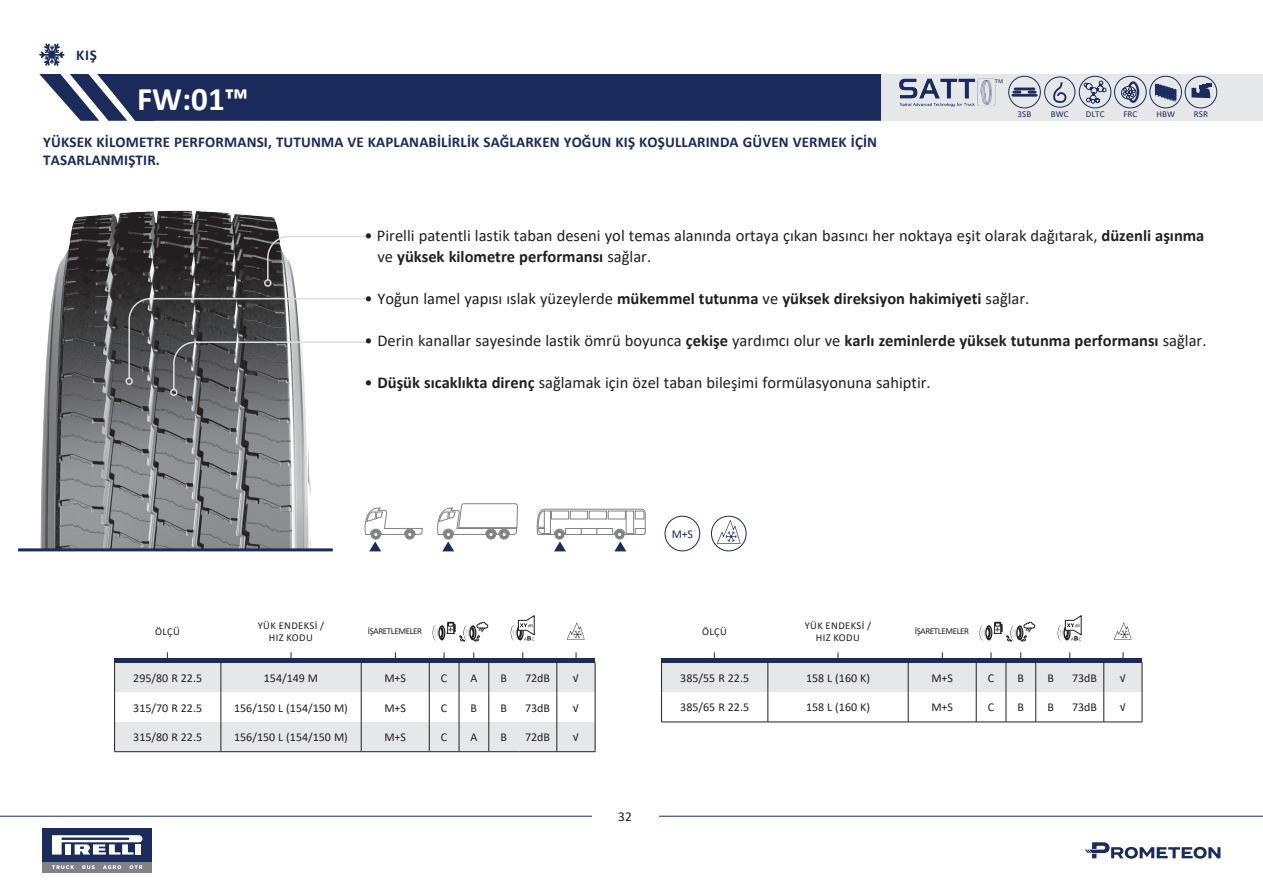
<style>
.page{position:relative;width:1263px;height:893px;background:#fff}
.page>*{position:absolute;margin:0;border:0;box-sizing:border-box;transform-origin:0 0}
.t1{font:700 33px "Calibri";color:#fff}
.Normale{font:16.5px/21px "Calibri";color:#231f20}
.Normale-2{font:700 15px/18px "Calibri";letter-spacing:.01em;color:#1a2b5c}
.t2{font:13.5px "Calibri";color:#231f20}
.Normale-3{font:12px "Calibri";color:#231f20}
.Normale-4{font:12px "Calibri";color:#1a2b5c}
.t3{font:10.5px "Calibri";letter-spacing:.04em;color:#231f20}
.t4{font:9px "Calibri";letter-spacing:-.04em;color:#231f20}
.Normale-5{font:9px "Calibri";letter-spacing:.01em;color:#1a2b5c}
.t5{font:6px "Calibri";color:#1a2b5c}
.s1{font-weight:700}
</style>
<div class="page">
<div style="left:43px;top:828px;width:109px;height:45px;background:#808285"></div>
<div style="left:43px;top:828px;width:109px;height:34px;background:#1a2b5c"></div>
<svg style="left:52px;top:835px;width:90px;height:19px"></svg>
<div style="left:65px;top:844px;width:6px;height:10px;background:#fff"></div>
<div style="left:135px;top:844px;width:6px;height:10px;background:#fff"></div>
<svg style="left:52px;top:865px;width:22px;height:4px"></svg>
<svg style="left:82px;top:865px;width:13px;height:4px"></svg>
<svg style="left:103px;top:865px;width:18px;height:4px"></svg>
<svg style="left:130px;top:865px;width:12px;height:4px"></svg>
<svg style="left:1085px;top:842px;width:135px;height:17px"></svg>
<hr style="left:0;top:816px;width:1263px;height:1px;background:#1a2b5c">
<div style="left:592px;top:809px;width:66px;height:14px;background:#fff"></div>
<div style="left:39px;top:74px;width:842px;height:47px;background:#1a2b5c"></div>
<img style="left:40px;top:210px;width:271px;height:338px">
<div style="left:881px;top:74px;width:382px;height:47px;background:#e6e7e9"></div>
<hr style="left:1142px;top:662px;width:1px;height:30px;background:#231f20">
<hr style="left:661px;top:692px;width:1px;height:30px;background:#231f20">
<hr style="left:768px;top:692px;width:1px;height:30px;background:#231f20">
<hr style="left:908px;top:692px;width:1px;height:30px;background:#231f20">
<hr style="left:976px;top:692px;width:1px;height:30px;background:#231f20">
<hr style="left:1006px;top:692px;width:1px;height:30px;background:#231f20">
<hr style="left:1035px;top:692px;width:1px;height:30px;background:#231f20">
<hr style="left:1103px;top:692px;width:1px;height:30px;background:#231f20">
<hr style="left:1142px;top:692px;width:1px;height:30px;background:#231f20">
<hr style="left:661px;top:722px;width:107px;height:1px;background:#231f20">
<hr style="left:768px;top:722px;width:140px;height:1px;background:#231f20">
<hr style="left:908px;top:722px;width:68px;height:1px;background:#231f20">
<hr style="left:976px;top:722px;width:30px;height:1px;background:#231f20">
<hr style="left:1006px;top:722px;width:30px;height:1px;background:#231f20">
<svg style="left:1036px;top:722px;width:29px;height:1px"></svg>
<hr style="left:1065px;top:722px;width:39px;height:1px;background:#231f20">
<hr style="left:1104px;top:722px;width:38px;height:1px;background:#231f20">
<svg style="left:39px;top:43px;width:25px;height:23px"></svg>
<div style="left:1008px;top:76px;width:33px;height:32px;border:1px solid #1a2b5c;border-radius:50%"></div>
<svg style="left:1028px;top:91px;width:8px;height:2px"></svg>
<hr style="left:1014px;top:88px;width:21px;height:2px;background:#1a2b5c;border-radius:2px">
<svg style="left:1012px;top:91px;width:9px;height:2px"></svg>
<hr style="left:1011px;top:94px;width:26px;height:3px;background:#1a2b5c;border-radius:2px">
<div style="left:1149px;top:76px;width:33px;height:32px;border:1px solid #1a2b5c;border-radius:50%"></div>
<svg style="left:1155px;top:84px;width:21px;height:17px"></svg>
<div style="left:1044px;top:76px;width:31px;height:32px;border:1px solid #1a2b5c;border-radius:50%"></div>
<svg style="left:1053px;top:82px;width:13px;height:21px"></svg>
<img style="left:899px;top:78px;width:97px;height:29px">
<div style="left:1079px;top:76px;width:32px;height:32px;border:1px solid #1a2b5c;border-radius:50%"></div>
<svg style="left:1083px;top:80px;width:24px;height:24px"></svg>
<div style="left:1185px;top:76px;width:32px;height:32px;border:1px solid #1a2b5c;border-radius:50%"></div>
<svg style="left:1191px;top:84px;width:20px;height:14px"></svg>
<div style="left:1114px;top:76px;width:33px;height:32px;border:1px solid #1a2b5c;border-radius:50%"></div>
<div style="left:1121px;top:86px;width:15px;height:13px;border:1px solid #1a2b5c;border-radius:50%"></div>
<svg style="left:1123px;top:81px;width:16px;height:22px"></svg>
<svg style="left:364px;top:507px;width:59px;height:44px"></svg>
<svg style="left:437px;top:503px;width:81px;height:48px"></svg>
<svg style="left:536px;top:508px;width:110px;height:43px"></svg>
<svg style="left:266px;top:235px;width:101px;height:46px"></svg>
<div style="left:264px;top:279px;width:8px;height:8px;border:2px solid #dcdddf;border-radius:50%"></div>
<div style="left:125px;top:377px;width:8px;height:8px;border:2px solid #dcdddf;border-radius:50%"></div>
<svg style="left:128px;top:297px;width:240px;height:94px"></svg>
<div style="left:170px;top:389px;width:8px;height:7px;border:2px solid #dcdddf;border-radius:50%"></div>
<hr style="left:18px;top:548px;width:315px;height:3px;background:#1a2b5c">
<div style="left:664px;top:516px;width:36px;height:35px;border:1px solid #1a2b5c;border-radius:50%"></div>
<svg style="left:717px;top:520px;width:23px;height:24px"></svg>
<div style="left:711px;top:516px;width:36px;height:35px;border:1px solid #1a2b5c;border-radius:50%"></div>
<svg style="left:433px;top:622px;width:55px;height:19px"></svg>
<svg style="left:511px;top:615px;width:24px;height:26px"></svg>
<svg style="left:567px;top:623px;width:17px;height:17px"></svg>
<svg style="left:114px;top:652px;width:482px;height:100px"></svg>
<svg style="left:661px;top:652px;width:481px;height:40px"></svg>
<svg style="left:979px;top:622px;width:56px;height:19px"></svg>
<svg style="left:1058px;top:615px;width:24px;height:26px"></svg>
<svg style="left:1114px;top:623px;width:17px;height:17px"></svg>
<p class="Normale-2" style="left:76px;top:45px;width:22px">KIŞ</p>
<p class="t1" style="left:137px;top:75px;width:113px">FW:01™</p>
<p class="Normale-2" style="left:43px;top:132px;width:835px">YÜKSEK KİLOMETRE PERFORMANSI, TUTUNMA VE KAPLANABİLİRLİK SAĞLARKEN YOĞUN KIŞ KOŞULLARINDA GÜVEN VERMEK İÇİN<br>TASARLANMIŞTIR.</p>
<p class="t5" style="left:995px;top:77px;width:10px">TM</p>
<p class="Normale-5" style="left:1018px;top:108px;width:15px">3SB</p>
<p class="Normale-5" style="left:1051px;top:108px;width:19px">BWC</p>
<p class="Normale-5" style="left:1156px;top:108px;width:20px">HBW</p>
<p class="Normale-5" style="left:1086px;top:108px;width:20px">DLTC</p>
<p class="Normale-5" style="left:1123px;top:108px;width:15px">FRC</p>
<p class="Normale-5" style="left:1194px;top:108px;width:16px">RSR</p>
<p class="Normale" style="left:377px;top:225px;width:828px;text-indent:-13px">• Pirelli patentli lastik taban deseni yol temas alanında ortaya çıkan basıncı her noktaya eşit olarak dağıtarak, <span class="s1">düzenli aşınma </span>ve <span class="s1">yüksek kilometre performansı</span> sağlar.</p>
<p class="Normale" style="left:365px;top:288px;width:666px">• Yoğun lamel yapısı ıslak yüzeylerde <span class="s1">mükemmel tutunma</span> ve <span class="s1">yüksek direksiyon hakimiyeti</span> sağlar.</p>
<p class="Normale" style="left:365px;top:330px;width:843px">• Derin kanallar sayesinde lastik ömrü boyunca <span class="s1">çekişe</span> yardımcı olur ve <span class="s1">karlı zeminlerde yüksek tutunma performansı</span> sağlar.</p>
<p class="Normale" style="left:365px;top:372px;width:568px">• <span class="s1">Düşük sıcaklıkta direnç</span> sağlamak için özel taban bileşimi formülasyonuna sahiptir.</p>
<p class="t3" style="left:155px;top:624px;width:26px">ÖLÇÜ</p>
<p class="t3" style="left:258px;top:618px;width:68px">YÜK ENDEKSİ /</p>
<p class="t3" style="left:269px;top:630px;width:46px">HIZ KODU</p>
<p class="Normale-4" style="left:672px;top:526px;width:23px">M+S</p>
<p class="t4" style="left:368px;top:625px;width:56px">İŞARETLEMELER</p>
<p class="t3" style="left:702px;top:624px;width:26px">ÖLÇÜ</p>
<p class="t3" style="left:805px;top:618px;width:68px">YÜK ENDEKSİ /</p>
<p class="t3" style="left:816px;top:630px;width:46px">HIZ KODU</p>
<p class="t4" style="left:915px;top:625px;width:56px">İŞARETLEMELER</p>
<p class="Normale-3" style="left:133px;top:669px;width:70px">295/80 R 22.5</p>
<p class="Normale-3" style="left:264px;top:669px;width:56px">154/149 M</p>
<p class="Normale-3" style="left:384px;top:669px;width:23px">M+S</p>
<p class="Normale-3" style="left:441px;top:669px;width:8px">C</p>
<p class="Normale-3" style="left:470px;top:669px;width:8px">A</p>
<p class="Normale-3" style="left:500px;top:669px;width:8px">B</p>
<p class="Normale-3" style="left:525px;top:669px;width:26px">72dB</p>
<p class="Normale-3" style="left:573px;top:669px;width:7px">√</p>
<p class="Normale-3" style="left:133px;top:699px;width:70px">315/70 R 22.5</p>
<p class="Normale-3" style="left:234px;top:699px;width:115px">156/150 L (154/150 M)</p>
<p class="Normale-3" style="left:384px;top:699px;width:23px">M+S</p>
<p class="Normale-3" style="left:441px;top:699px;width:8px">C</p>
<p class="Normale-3" style="left:471px;top:699px;width:8px">B</p>
<p class="Normale-3" style="left:500px;top:699px;width:8px">B</p>
<p class="Normale-3" style="left:525px;top:699px;width:26px">73dB</p>
<p class="Normale-3" style="left:573px;top:699px;width:7px">√</p>
<p class="Normale-3" style="left:133px;top:729px;width:70px">315/80 R 22.5</p>
<p class="Normale-3" style="left:234px;top:729px;width:115px">156/150 L (154/150 M)</p>
<p class="Normale-3" style="left:384px;top:729px;width:23px">M+S</p>
<p class="Normale-3" style="left:441px;top:729px;width:8px">C</p>
<p class="Normale-3" style="left:470px;top:729px;width:8px">A</p>
<p class="Normale-3" style="left:500px;top:729px;width:8px">B</p>
<p class="Normale-3" style="left:525px;top:729px;width:26px">72dB</p>
<p class="Normale-3" style="left:573px;top:729px;width:7px">√</p>
<p class="t2" style="left:618px;top:807px;width:15px">32</p>
<p class="Normale-3" style="left:680px;top:669px;width:70px">385/55 R 22.5</p>
<p class="Normale-3" style="left:806px;top:669px;width:66px">158 L (160 K)</p>
<p class="Normale-3" style="left:931px;top:669px;width:23px">M+S</p>
<p class="Normale-3" style="left:988px;top:669px;width:8px">C</p>
<p class="Normale-3" style="left:1017px;top:669px;width:8px">B</p>
<p class="Normale-3" style="left:1047px;top:669px;width:8px">B</p>
<p class="Normale-3" style="left:1072px;top:669px;width:26px">73dB</p>
<p class="Normale-3" style="left:1120px;top:669px;width:7px">√</p>
<p class="Normale-3" style="left:680px;top:699px;width:70px">385/65 R 22.5</p>
<p class="Normale-3" style="left:806px;top:699px;width:66px">158 L (160 K)</p>
<p class="Normale-3" style="left:931px;top:699px;width:23px">M+S</p>
<p class="Normale-3" style="left:988px;top:699px;width:8px">C</p>
<p class="Normale-3" style="left:1017px;top:699px;width:8px">B</p>
<p class="Normale-3" style="left:1047px;top:699px;width:8px">B</p>
<p class="Normale-3" style="left:1072px;top:699px;width:26px">73dB</p>
<p class="Normale-3" style="left:1120px;top:699px;width:7px">√</p>
</div>
